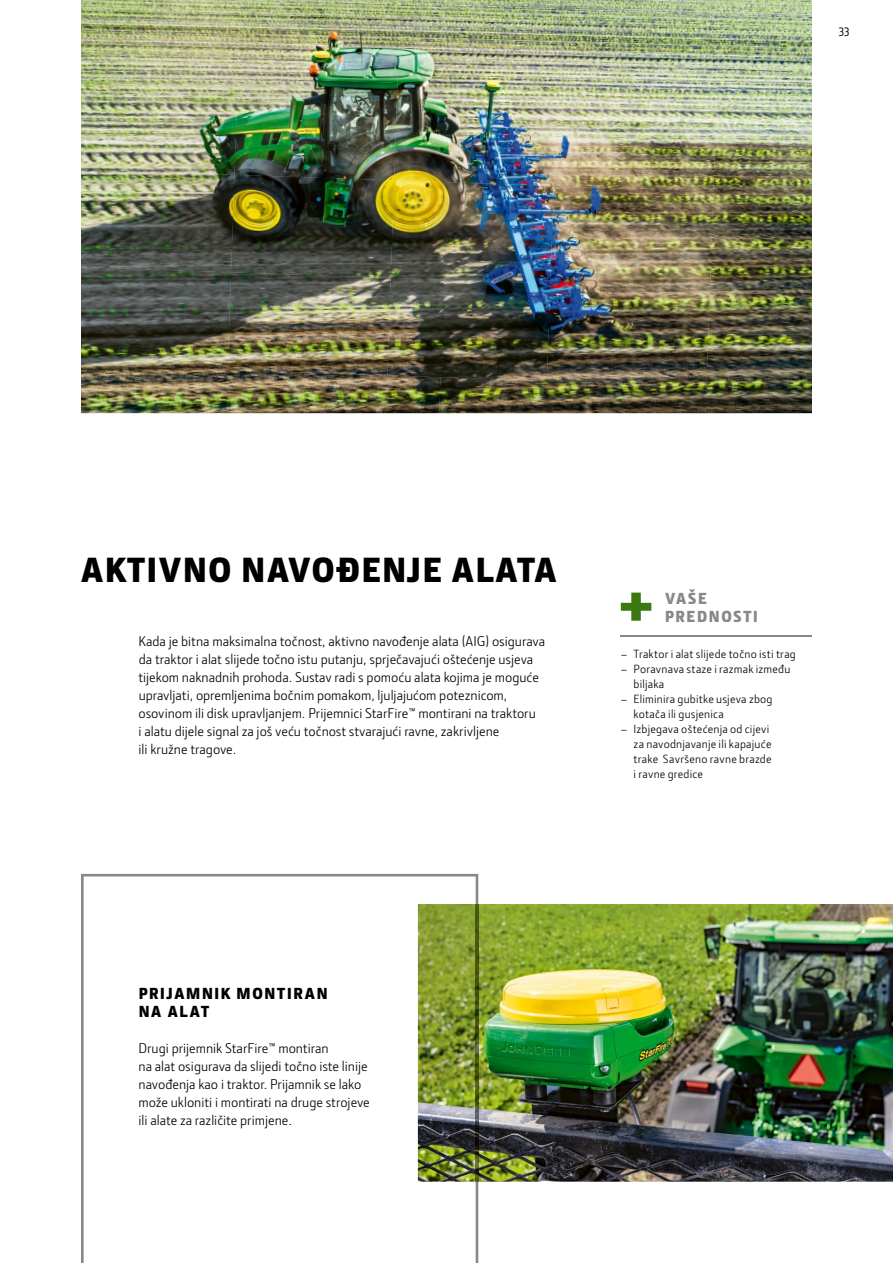
<style>
.page{position:relative;width:893px;height:1263px;background:#fff}
.page>*{position:absolute;margin:0;border:0;box-sizing:border-box;transform-origin:0 0}
.t1{font:900 36px "Section";letter-spacing:.05em;color:#000}
.t2{font:900 16.5px/18px "Section";letter-spacing:.105em;color:#000}
.t3{font:900 16.5px/18px "Section";letter-spacing:.105em;color:#878988}
.t4{font:14.25px/18px "JD Sans Pro";color:#000}
.t5{font:12px/15px "JD Sans Pro";letter-spacing:.015em;color:#000}
.t6{font:500 12px "JD Sans Pro";color:#000}
</style>
<div class="page">
<img style="left:478px;top:904px;width:415px;height:278px">
<img style="left:81px;top:0;width:157px;height:72px">
<img style="left:238px;top:0;width:159px;height:77px">
<img style="left:397px;top:0;width:160px;height:83px">
<img style="left:557px;top:0;width:158px;height:88px">
<img style="left:715px;top:0;width:97px;height:143px">
<img style="left:81px;top:72px;width:157px;height:97px">
<img style="left:234px;top:77px;width:164px;height:98px">
<img style="left:394px;top:83px;width:163px;height:97px">
<img style="left:553px;top:88px;width:164px;height:98px">
<img style="left:710px;top:143px;width:102px;height:146px">
<img style="left:81px;top:169px;width:154px;height:98px">
<img style="left:231px;top:175px;width:163px;height:97px">
<img style="left:391px;top:180px;width:163px;height:98px">
<img style="left:550px;top:186px;width:163px;height:103px">
<img style="left:81px;top:267px;width:150px;height:97px">
<img style="left:228px;top:272px;width:163px;height:92px">
<img style="left:387px;top:278px;width:163px;height:99px">
<img style="left:547px;top:283px;width:163px;height:94px">
<img style="left:705px;top:289px;width:107px;height:124px">
<img style="left:81px;top:364px;width:360px;height:49px">
<img style="left:439px;top:377px;width:268px;height:36px">
<svg style="left:81px;top:874px;width:397px;height:389px"></svg>
<img style="left:476px;top:904px;width:2px;height:278px">
<svg style="left:621px;top:593px;width:30px;height:28px"></svg>
<hr style="left:621px;top:635px;width:191px;height:1px;background:#878988">
<p class="t6" style="left:839px;top:23px;width:12px">33</p>
<h1 class="t1" style="left:81px;top:547px;width:477px">AKTIVNO NAVOĐENJE ALATA</h1>
<p class="t4" style="left:138px;top:632px;width:408px">Kada je bitna maksimalna točnost, aktivno navođenje alata (AIG) osigurava da traktor i alat slijede točno istu putanju, sprječavajući oštećenje usjeva tijekom naknadnih prohoda. Sustav radi s pomoću alata kojima je moguće upravljati, opremljenima bočnim pomakom, ljuljajućom poteznicom, osovinom ili disk upravljanjem. Prijemnici StarFire™ montirani na traktoru<br>i alatu dijele signal za još veću točnost stvarajući ravne, zakrivljene<br>ili kružne tragove.</p>
<p class="t3" style="left:665px;top:589px;width:94px">VAŠE<br>PREDNOSTI</p>
<p class="t5" style="left:621px;top:646px;width:177px">– Traktor i alat slijede točno isti trag</p>
<p class="t5" style="left:634px;top:661px;width:158px;text-indent:-13px">– Poravnava staze i razmak između biljaka</p>
<p class="t5" style="left:634px;top:691px;width:140px;text-indent:-13px">– Eliminira gubitke usjeva zbog kotača ili gusjenica</p>
<p class="t5" style="left:634px;top:721px;width:140px;text-indent:-13px">– Izbjegava oštećenja od cijevi za navodnjavanje ili kapajuće trake Savršeno ravne brazde i ravne gredice</p>
<p class="t2" style="left:139px;top:984px;width:190px">PRIJAMNIK MONTIRAN<br>NA ALAT</p>
<p class="t4" style="left:138px;top:1039px;width:233px">Drugi prijemnik StarFire™ montiran<br>na alat osigurava da slijedi točno iste linije navođenja kao i traktor. Prijamnik se lako može ukloniti i montirati na druge strojeve ili alate za različite primjene.</p>
</div>
